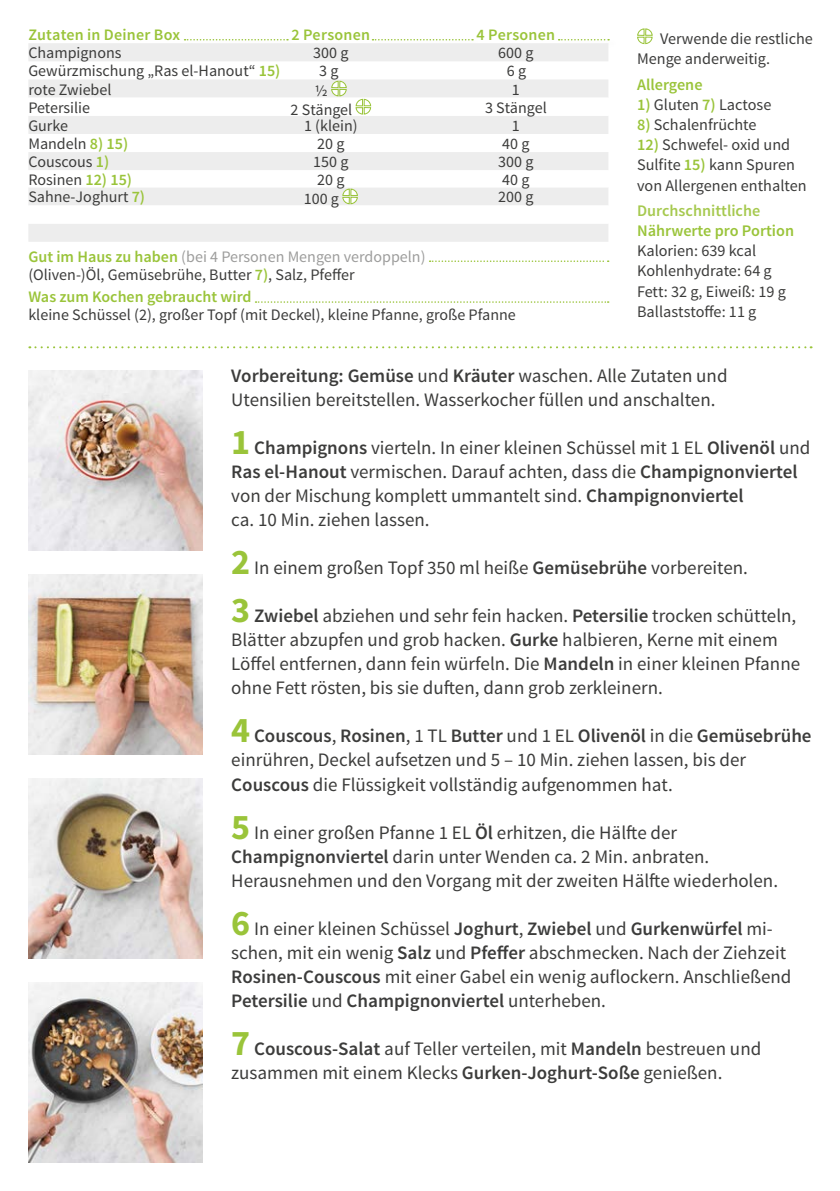
<style>
.page{position:relative;width:840px;height:1191px;background:#fff}
.page>*{position:absolute;margin:0;border:0;box-sizing:border-box;transform-origin:0 0}
.FRONT___BACK_Running{font:19px/24px "Source Sans Pro";color:#3c3c3b}
.BACK_Text_next_to_ta{font:16.2px/20.2px "Source Sans Pro";color:#3c3c3b}
.BACK_Text_next_to_ta-2{font:600 16.2px/20.2px "Source Sans Pro";color:#9ac43a}
.BACK_Table_Content_L{font:16px "Source Sans Pro";color:#3c3c3b}
.BACK_Table_Content_C{font:16px "Source Sans Pro";color:#3c3c3b}
.BACK_Table_Content_C-2{font:16px "Source Sans Pro";color:#9d9d9c}
.BACK_Table_Header_CE{font:600 16px "Source Sans Pro";letter-spacing:.015em;color:#9ac43a}
.BACK_Table_Content_L-2{font:600 16px "Source Sans Pro";color:#9ac43a}
.s1{font-weight:600;color:#9ac43a}
.s2{color:#a6c94f}
.s3{font-weight:600}
.s4{font-weight:700;font-size:36px;color:#9ac43a}
</style>
<div class="page">
<div style="left:555px;top:37px;width:63px;height:14px;background:#000;opacity:.2"></div>
<svg style="left:558px;top:39px;width:50px;height:1px"></svg>
<div style="left:182px;top:37px;width:115px;height:14px;background:#000;opacity:.2"></div>
<svg style="left:184px;top:39px;width:104px;height:1px"></svg>
<div style="left:369px;top:37px;width:113px;height:14px;background:#000;opacity:.2"></div>
<svg style="left:372px;top:39px;width:101px;height:1px"></svg>
<img style="left:28px;top:982px;width:175px;height:180px">
<img style="left:28px;top:778px;width:175px;height:180px">
<img style="left:28px;top:574px;width:175px;height:180px">
<img style="left:28px;top:370px;width:175px;height:180px">
<svg style="left:29px;top:346px;width:782px;height:2px"></svg>
<svg style="left:637px;top:28px;width:16px;height:17px"></svg>
<svg style="left:28px;top:43px;width:580px;height:54px;fill:#ededed"></svg>
<svg style="left:28px;top:105px;width:580px;height:137px;fill:#ededed"></svg>
<svg style="left:330px;top:80px;width:17px;height:17px"></svg>
<svg style="left:355px;top:98px;width:16px;height:17px"></svg>
<svg style="left:341px;top:188px;width:17px;height:17px"></svg>
<svg style="left:429px;top:260px;width:179px;height:2px"></svg>
<svg style="left:255px;top:301px;width:353px;height:2px"></svg>
<p class="BACK_Table_Header_CE" style="left:28px;top:25px;width:153px">Zutaten in Deiner Box</p>
<p class="BACK_Table_Header_CE" style="left:291px;top:25px;width:80px">2 Personen</p>
<p class="BACK_Table_Header_CE" style="left:476px;top:25px;width:80px">4 Personen</p>
<p class="BACK_Table_Content_L" style="left:28px;top:43px;width:95px">Champignons</p>
<p class="BACK_Table_Content_C" style="left:313px;top:43px;width:37px">300 g</p>
<p class="BACK_Table_Content_C" style="left:498px;top:43px;width:37px">600 g</p>
<p class="BACK_Table_Content_L" style="left:28px;top:61px;width:253px">Gewürzmischung „Ras el-Hanout“ <span class="s1">15)</span></p>
<p class="BACK_Table_Content_L" style="left:319px;top:61px;width:21px">3 g</p>
<p class="BACK_Table_Content_L" style="left:506px;top:61px;width:21px">6 g</p>
<p class="BACK_Table_Content_L" style="left:28px;top:79px;width:85px">rote Zwiebel</p>
<p class="BACK_Table_Content_C" style="left:315px;top:81px;width:14px">½</p>
<p class="BACK_Table_Content_C" style="left:511px;top:79px;width:9px">1</p>
<p class="BACK_Table_Content_L" style="left:28px;top:97px;width:63px">Petersilie</p>
<p class="BACK_Table_Content_L" style="left:290px;top:99px;width:63px">2 Stängel</p>
<p class="BACK_Table_Content_L" style="left:485px;top:97px;width:63px">3 Stängel</p>
<p class="BACK_Table_Content_L" style="left:28px;top:116px;width:41px">Gurke</p>
<p class="BACK_Table_Content_C" style="left:304px;top:116px;width:55px">1 (klein)</p>
<p class="BACK_Table_Content_C" style="left:511px;top:116px;width:9px">1</p>
<p class="BACK_Table_Content_L" style="left:28px;top:134px;width:101px">Mandeln <span class="s1">8) 15)</span></p>
<p class="BACK_Table_Content_L" style="left:317px;top:134px;width:29px">20 g</p>
<p class="BACK_Table_Content_L" style="left:502px;top:134px;width:29px">40 g</p>
<p class="BACK_Table_Content_L" style="left:28px;top:152px;width:82px">Couscous <span class="s1">1)</span></p>
<p class="BACK_Table_Content_C" style="left:313px;top:152px;width:37px">150 g</p>
<p class="BACK_Table_Content_C" style="left:498px;top:152px;width:37px">300 g</p>
<p class="BACK_Table_Content_L" style="left:28px;top:169px;width:105px">Rosinen <span class="s1">12) 15)</span></p>
<p class="BACK_Table_Content_L" style="left:317px;top:169px;width:29px">20 g</p>
<p class="BACK_Table_Content_L" style="left:502px;top:169px;width:29px">40 g</p>
<p class="BACK_Table_Content_L" style="left:28px;top:187px;width:118px">Sahne-Joghurt <span class="s1">7)</span></p>
<p class="BACK_Table_Content_L" style="left:304px;top:189px;width:37px">100 g</p>
<p class="BACK_Table_Content_L" style="left:498px;top:187px;width:37px">200 g</p>
<p class="BACK_Table_Content_C-2" style="left:28px;top:246px;width:398px"><span class="s1">Gut im Haus zu haben</span> (bei 4 Personen Mengen verdoppeln)</p>
<p class="BACK_Table_Content_C" style="left:28px;top:264px;width:327px">(Oliven-)Öl, Gemüsebrühe, Butter <span class="s1">7)</span>, Salz, Pfeffer</p>
<p class="BACK_Table_Content_L-2" style="left:28px;top:287px;width:224px">Was zum Kochen gebraucht wird</p>
<p class="BACK_Table_Content_L" style="left:28px;top:305px;width:488px">kleine Schüssel (2), großer Topf (mit Deckel), kleine Pfanne, große Pfanne</p>
<p class="BACK_Text_next_to_ta" style="left:636px;top:29px;width:177px;text-indent:23px">Verwende die restliche<br>Menge anderweitig.</p>
<p class="BACK_Text_next_to_ta-2" style="left:636px;top:74px;width:67px">Allergene</p>
<p class="BACK_Text_next_to_ta" style="left:636px;top:95px;width:136px"><span class="s1">1)</span> Gluten <span class="s1">7)</span> Lactose</p>
<p class="BACK_Text_next_to_ta" style="left:636px;top:115px;width:121px"><span class="s1">8)</span> Schalenfrüchte</p>
<p class="BACK_Text_next_to_ta" style="left:636px;top:135px;width:171px"><span class="s1">12)</span> Schwefel- oxid und<br>Sulfite <span class="s1">15)</span> kann Spuren von Allergenen enthalten</p>
<p class="BACK_Text_next_to_ta-2" style="left:636px;top:201px;width:158px"><span class="s2">Durchschnittliche<br></span>Nährwerte pro Portion</p>
<p class="BACK_Text_next_to_ta" style="left:636px;top:241px;width:120px">Kalorien: 639 kcal</p>
<p class="BACK_Text_next_to_ta" style="left:636px;top:261px;width:150px">Kohlenhydrate: 64 g<br>Fett: 32 g, Eiweiß: 19 g</p>
<p class="BACK_Text_next_to_ta" style="left:636px;top:302px;width:121px">Ballaststoffe: 11 g</p>
<p class="FRONT___BACK_Running" style="left:231px;top:364px;width:497px"><span class="s3">Vorbereitung: Gemüse</span> und <span class="s3">Kräuter</span> waschen. Alle Zutaten und<br>Utensilien bereitstellen. Wasserkocher füllen und anschalten.</p>
<p class="FRONT___BACK_Running" style="left:231px;top:436px;width:580px"><span class="s4">1</span> <span class="s3">Champignons</span> vierteln. In einer kleinen Schüssel mit 1 EL <span class="s3">Olivenöl</span> und <span class="s3">Ras el-Hanout</span> vermischen. Darauf achten, dass die <span class="s3">Champignonviertel </span>von der Mischung komplett ummantelt sind. <span class="s3">Champignonviertel<br></span>ca. 10 Min. ziehen lassen.</p>
<p class="FRONT___BACK_Running" style="left:231px;top:556px;width:518px"><span class="s4">2</span> In einem großen Topf 350 ml heiße <span class="s3">Gemüsebrühe</span> vorbereiten.</p>
<p class="FRONT___BACK_Running" style="left:231px;top:604px;width:570px"><span class="s4">3</span> <span class="s3">Zwiebel</span> abziehen und sehr fein hacken. <span class="s3">Petersilie</span> trocken schütteln, Blätter abzupfen und grob hacken. <span class="s3">Gurke</span> halbieren, Kerne mit einem Löffel entfernen, dann fein würfeln. Die <span class="s3">Mandeln</span> in einer kleinen Pfanne ohne Fett rösten, bis sie duften, dann grob zerkleinern.</p>
<p class="FRONT___BACK_Running" style="left:231px;top:724px;width:581px"><span class="s4">4</span> <span class="s3">Couscous</span>, <span class="s3">Rosinen</span>, 1 TL <span class="s3">Butter</span> und 1 EL <span class="s3">Olivenöl</span> in die <span class="s3">Gemüsebrühe </span>einrühren, Deckel aufsetzen und 5 – 10 Min. ziehen lassen, bis der<br><span class="s3">Couscous</span> die Flüssigkeit vollständig aufgenommen hat.</p>
<p class="FRONT___BACK_Running" style="left:231px;top:820px;width:548px"><span class="s4">5</span> In einer großen Pfanne 1 EL <span class="s3">Öl</span> erhitzen, die Hälfte der<br><span class="s3">Champignonviertel</span> darin unter Wenden ca. 2 Min. anbraten.<br>Herausnehmen und den Vorgang mit der zweiten Hälfte wiederholen.</p>
<p class="FRONT___BACK_Running" style="left:231px;top:916px;width:561px"><span class="s4">6</span> In einer kleinen Schüssel <span class="s3">Joghurt</span>, <span class="s3">Zwiebel</span> und <span class="s3">Gurkenwürfel</span> mi&shy;schen, mit ein wenig <span class="s3">Salz</span> und <span class="s3">Pfeffer</span> abschmecken. Nach der Ziehzeit <span class="s3">Rosinen-Couscous</span> mit einer Gabel ein wenig auflockern. Anschließend <span class="s3">Petersilie</span> und <span class="s3">Champignonviertel</span> unterheben.</p>
<p class="FRONT___BACK_Running" style="left:231px;top:1036px;width:531px"><span class="s4">7</span> <span class="s3">Couscous-Salat</span> auf Teller verteilen, mit <span class="s3">Mandeln</span> bestreuen und zusammen mit einem Klecks <span class="s3">Gurken-Joghurt-Soße</span> genießen.</p>
</div>
